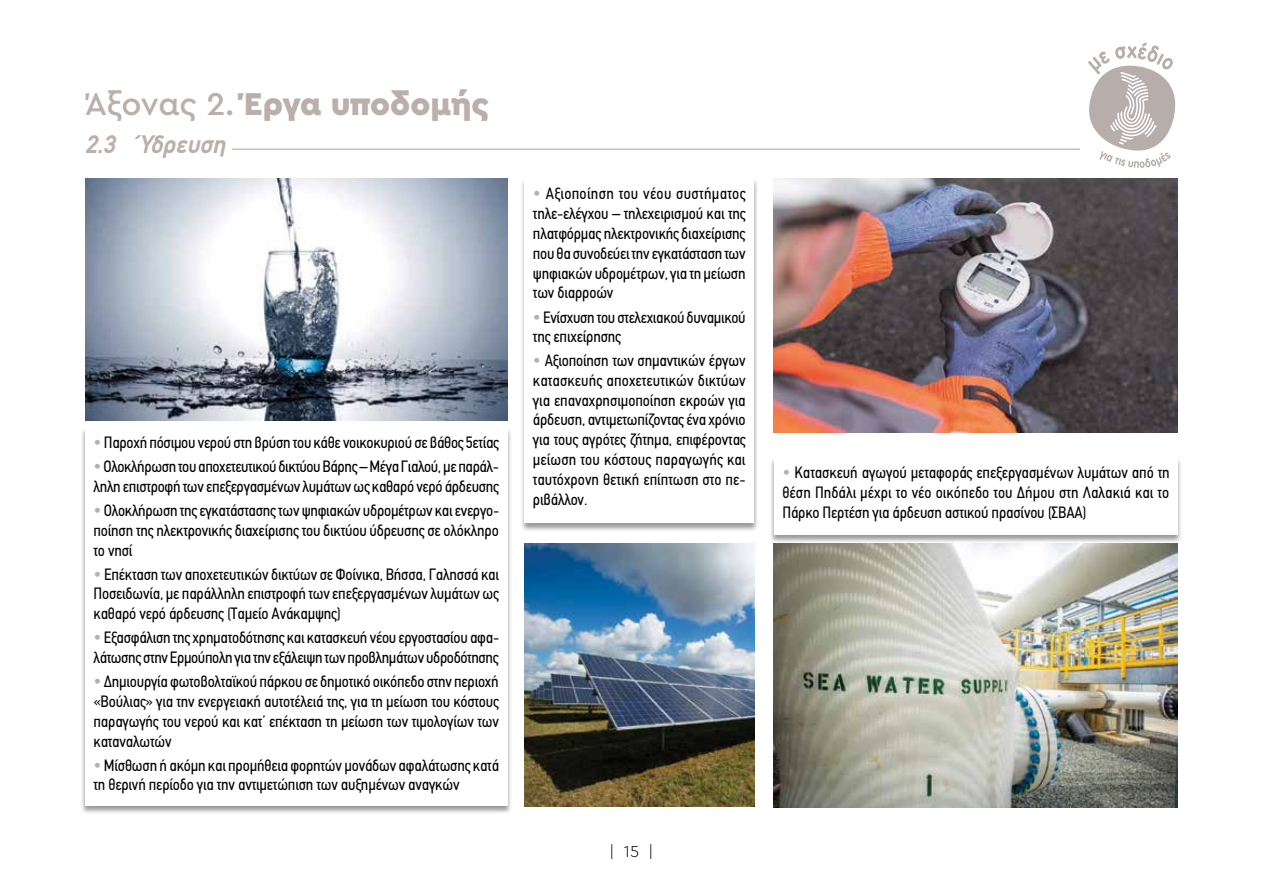
<style>
.page{position:relative;width:1263px;height:893px;background:#fff}
.page>*{position:absolute;margin:0;border:0;box-sizing:border-box;transform-origin:0 0}
.t1{font:900 33px "Cera Pro";color:#baafab}
.t2{font:italic 700 25.5px "PF Din Text";color:#baafab}
.t3{font:16.5px/19.8px "PF Din Text Condensed";letter-spacing:-.01em;color:#000;text-align:justify}
.t4{font:300 16.5px "Cera Pro";color:#000}
.s1{font-weight:500}
.s2{color:#baafab}
</style>
<div class="page">
<div style="left:80px;top:427px;width:432px;height:388px;background:#000;opacity:.4"></div>
<div style="left:85px;top:427px;width:422px;height:379px;background:#fff"></div>
<div style="left:520px;top:178px;width:238px;height:354px;background:#000;opacity:.4"></div>
<div style="left:524px;top:179px;width:230px;height:344px;background:#fff"></div>
<div style="left:769px;top:457px;width:413px;height:87px;background:#000;opacity:.4"></div>
<div style="left:774px;top:457px;width:404px;height:78px;background:#fff"></div>
<img style="left:85px;top:179px;width:422px;height:242px">
<img style="left:774px;top:544px;width:404px;height:264px">
<img style="left:774px;top:179px;width:404px;height:254px">
<img style="left:524px;top:544px;width:230px;height:262px">
<hr style="left:232px;top:149px;width:848px;height:1px;background:#baafab">
<svg style="left:1088px;top:42px;width:87px;height:126px"></svg>
<h1 class="t1" style="left:85px;top:82px;width:406px"><span class="s1">Άξονας 2.</span> Έργα υποδομής</h1>
<h2 class="t2" style="left:85px;top:129px;width:142px">2.3 Ύδρευση</h2>
<p class="t3" style="left:94px;top:433px;width:407px"><span class="s2">•</span> Παροχή πόσιμου νερού στη βρύση του κάθε νοικοκυριού σε βάθος 5ετίας</p>
<p class="t3" style="left:94px;top:457px;width:407px"><span class="s2">•</span> Ολοκλήρωση του αποχετευτικού δικτύου Βάρης – Μέγα Γιαλού, με παράλ&shy;ληλη επιστροφή των επεξεργασμένων λυμάτων ως καθαρό νερό άρδευσης</p>
<p class="t3" style="left:94px;top:501px;width:407px"><span class="s2">•</span> Ολοκλήρωση της εγκατάστασης των ψηφιακών υδρομέτρων και ενεργο&shy;ποίηση της ηλεκτρονικής διαχείρισης του δικτύου ύδρευσης σε ολόκληρο το νησί</p>
<p class="t3" style="left:94px;top:564px;width:407px"><span class="s2">•</span> Επέκταση των αποχετευτικών δικτύων σε Φοίνικα, Βήσσα, Γαλησσά και Ποσειδωνία, με παράλληλη επιστροφή των επεξεργασμένων λυμάτων ως καθαρό νερό άρδευσης (Ταμείο Ανάκαμψης)</p>
<p class="t3" style="left:94px;top:628px;width:407px"><span class="s2">•</span> Εξασφάλιση της χρηματοδότησης και κατασκευή νέου εργοστασίου αφα&shy;λάτωσης στην Ερμούπολη για την εξάλειψη των προβλημάτων υδροδότησης</p>
<p class="t3" style="left:94px;top:672px;width:407px"><span class="s2">•</span> Δημιουργία φωτοβολταϊκού πάρκου σε δημοτικό οικόπεδο στην περιοχή «Βούλιας» για την ενεργειακή αυτοτέλειά της, για τη μείωση του κόστους παραγωγής του νερού και κατ’ επέκταση τη μείωση των τιμολογίων των καταναλωτών</p>
<p class="t3" style="left:94px;top:755px;width:407px"><span class="s2">•</span> Μίσθωση ή ακόμη και προμήθεια φορητών μονάδων αφαλάτωσης κατά τη θερινή περίοδο για την αντιμετώπιση των αυξημένων αναγκών</p>
<p class="t3" style="left:533px;top:184px;width:214px"><span class="s2">•</span> Αξιοποίηση του νέου συστήματος τηλε-ελέγχου – τηλεχειρισμού και της πλατφόρμας ηλεκτρονικής διαχείρισης που θα συνοδεύει την εγκατάσταση των ψηφιακών υδρομέτρων, για τη μείωση των διαρροών</p>
<p class="t3" style="left:533px;top:307px;width:214px"><span class="s2">•</span> Ενίσχυση του στελεχιακού δυναμικού της επιχείρησης</p>
<p class="t3" style="left:533px;top:351px;width:214px"><span class="s2">•</span> Αξιοποίηση των σημαντικών έργων κατασκευής αποχετευτικών δικτύων για επαναχρησιμοποίηση εκροών για άρδευση, αντιμετωπίζοντας ένα χρόνιο για τους αγρότες ζήτημα, επιφέροντας μείωση του κόστους παραγωγής και ταυτόχρονη θετική επίπτωση στο πε&shy;ριβάλλον.</p>
<p class="t4" style="left:609px;top:841px;width:46px">| 15 |</p>
<p class="t3" style="left:782px;top:463px;width:389px"><span class="s2">•</span> Κατασκευή αγωγού μεταφοράς επεξεργασμένων λυμάτων από τη θέση Πηδάλι μέχρι το νέο οικόπεδο του Δήμου στη Λαλακιά και το Πάρκο Περτέση για άρδευση αστικού πρασίνου (ΣΒΑΑ)</p>
</div>
